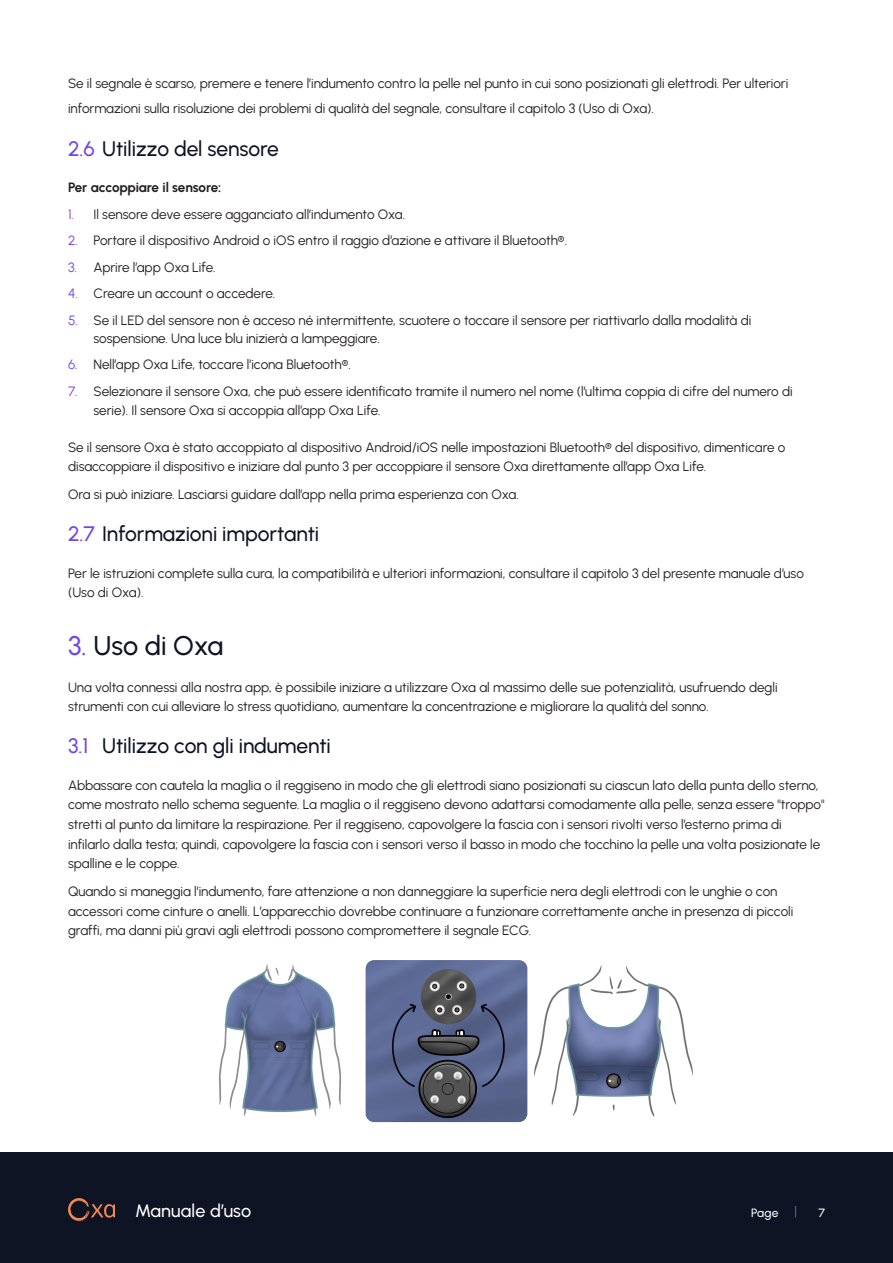
<style>
.page{position:relative;width:893px;height:1263px;background:#fff}
.page>*{position:absolute;margin:0;border:0;box-sizing:border-box;transform-origin:0 0}
.t1{font:500 27px "Urbanist";color:#0f1424}
.t2{font:500 21px "Urbanist";letter-spacing:-.005em;color:#0f1424}
.t3{font:500 18px "Urbanist";letter-spacing:.01em;color:#fff}
._03_Body{font:13.5px/19.5px "Urbanist";letter-spacing:-.005em;color:#231f20}
._03_Body_Bold{font:700 13.5px "Urbanist";letter-spacing:-.01em;color:#231f20}
.t4{font:500 12px "Urbanist";color:#fff}
.s1{color:#7148e8}
</style>
<div class="page">
<div style="left:0;top:1152px;width:893px;height:111px;background:#0f1424"></div>
<svg style="left:68px;top:1198px;width:47px;height:23px"></svg>
<img style="left:219px;top:964px;width:123px;height:153px">
<img style="left:366px;top:960px;width:161px;height:162px">
<img style="left:534px;top:965px;width:159px;height:152px">
<p class="_03_Body" style="left:68px;top:70px;width:722px;line-height:25.2px">Se il segnale è scarso, premere e tenere l’indumento contro la pelle nel punto in cui sono posizionati gli elettrodi. Per ulteriori informazioni sulla risoluzione dei problemi di qualità del segnale, consultare il capitolo 3 (Uso di Oxa).</p>
<p class="t2" style="left:68px;top:134px;width:212px"><span class="s1">2.6</span> Utilizzo del sensore</p>
<p class="_03_Body_Bold" style="left:68px;top:178px;width:155px">Per accoppiare il sensore:</p>
<p class="_03_Body" style="left:68px;top:204px;width:339px"><span class="s1">1.</span> Il sensore deve essere agganciato all’indumento Oxa.</p>
<p class="_03_Body" style="left:68px;top:230px;width:501px"><span class="s1">2.</span> Portare il dispositivo Android o iOS entro il raggio d’azione e attivare il Bluetooth®.</p>
<p class="_03_Body" style="left:68px;top:257px;width:149px"><span class="s1">3.</span> Aprire l’app Oxa Life.</p>
<p class="_03_Body" style="left:68px;top:283px;width:209px"><span class="s1">4.</span> Creare un account o accedere.</p>
<p class="_03_Body" style="left:94px;top:310px;width:659px;line-height:18px;text-indent:-26px"><span class="s1">5.</span> Se il LED del sensore non è acceso né intermittente, scuotere o toccare il sensore per riattivarlo dalla modalità di sospensione. Una luce blu inizierà a lampeggiare.</p>
<p class="_03_Body" style="left:68px;top:354px;width:284px"><span class="s1">6.</span> Nell’app Oxa Life, toccare l’icona Bluetooth®.</p>
<p class="_03_Body" style="left:94px;top:381px;width:701px;text-indent:-26px"><span class="s1">7.</span> Selezionare il sensore Oxa, che può essere identificato tramite il numero nel nome (l’ultima coppia di cifre del numero di serie). Il sensore Oxa si accoppia all’app Oxa Life.</p>
<p class="_03_Body" style="left:68px;top:437px;width:719px">Se il sensore Oxa è stato accoppiato al dispositivo Android/iOS nelle impostazioni Bluetooth® del dispositivo, dimenticare o disaccoppiare il dispositivo e iniziare dal punto 3 per accoppiare il sensore Oxa direttamente all’app Oxa Life.</p>
<p class="_03_Body" style="left:68px;top:484px;width:452px">Ora si può iniziare. Lasciarsi guidare dall’app nella prima esperienza con Oxa.</p>
<p class="t2" style="left:68px;top:520px;width:253px"><span class="s1">2.7</span> Informazioni importanti</p>
<p class="_03_Body" style="left:68px;top:563px;width:737px">Per le istruzioni complete sulla cura, la compatibilità e ulteriori informazioni, consultare il capitolo 3 del presente manuale d’uso (Uso di Oxa).</p>
<p class="t1" style="left:68px;top:628px;width:157px"><span class="s1">3.</span> Uso di Oxa</p>
<p class="_03_Body" style="left:68px;top:677px;width:711px">Una volta connessi alla nostra app, è possibile iniziare a utilizzare Oxa al massimo delle sue potenzialità, usufruendo degli strumenti con cui alleviare lo stress quotidiano, aumentare la concentrazione e migliorare la qualità del sonno.</p>
<p class="t2" style="left:68px;top:732px;width:264px"><span class="s1">3.1</span> Utilizzo con gli indumenti</p>
<p class="_03_Body" style="left:68px;top:775px;width:758px">Abbassare con cautela la maglia o il reggiseno in modo che gli elettrodi siano posizionati su ciascun lato della punta dello sterno, come mostrato nello schema seguente. La maglia o il reggiseno devono adattarsi comodamente alla pelle, senza essere "troppo" stretti al punto da limitare la respirazione. Per il reggiseno, capovolgere la fascia con i sensori rivolti verso l’esterno prima di infilarlo dalla testa; quindi, capovolgere la fascia con i sensori verso il basso in modo che tocchino la pelle una volta posizionate le spalline e le coppe.</p>
<p class="_03_Body" style="left:68px;top:881px;width:727px">Quando si maneggia l’indumento, fare attenzione a non danneggiare la superficie nera degli elettrodi con le unghie o con accessori come cinture o anelli. L’apparecchio dovrebbe continuare a funzionare correttamente anche in presenza di piccoli graffi, ma danni più gravi agli elettrodi possono compromettere il segnale ECG.</p>
<h3 class="t3" style="left:135px;top:1199px;width:118px">Manuale d’uso</h3>
<p class="t4" style="left:751px;top:1205px;width:29px">Page</p>
<p class="t4" style="left:818px;top:1205px;width:8px">7</p>
</div>
